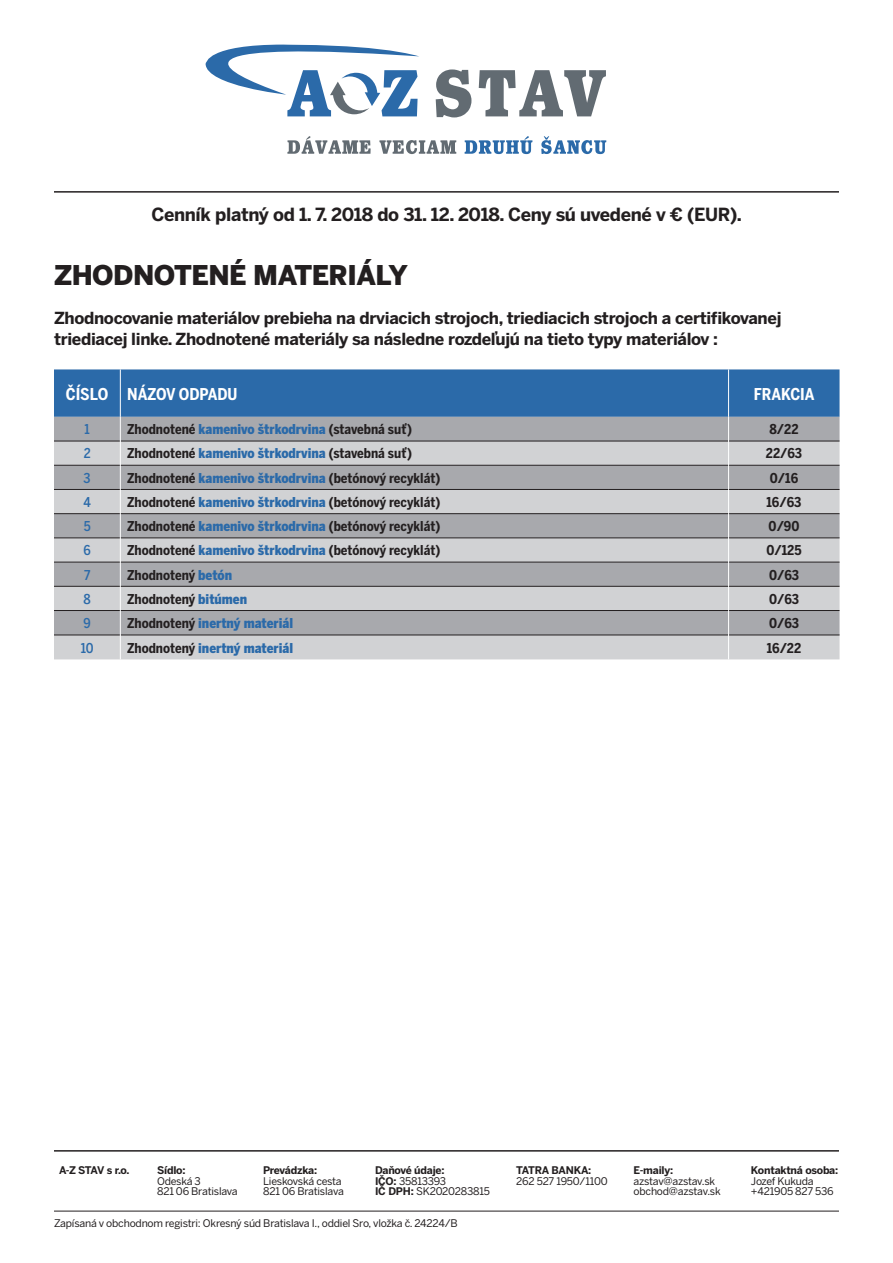
<style>
.page{position:relative;width:893px;height:1263px;background:#fff}
.page>*{position:absolute;margin:0;border:0;box-sizing:border-box;transform-origin:0 0}
.t1{font:900 27px "Benton Sans";letter-spacing:-.02em;color:#231f20}
.t2{font:700 18px "Benton Sans";letter-spacing:-.02em;color:#231f20}
.t3{font:700 16.5px/21px "Benton Sans";letter-spacing:-.02em;color:#231f20}
.t4{font:700 16.2px "Benton Sans Condensed";color:#fff}
.t5{font:700 13.5px "Benton Sans Condensed";color:#231f20}
.t6{font:900 13.5px "Benton Sans Condensed";color:#2b6aa9}
.t7{font:500 13.5px "Benton Sans Condensed";color:#2b6aa9}
.t8{font:10.5px/10.5px "Benton Sans";letter-spacing:-.02em;color:#231f20}
.t9{font:700 10.5px "Benton Sans";letter-spacing:-.02em;color:#231f20}
.s1{font-weight:900;color:#2b6aa9}
.s2{font-weight:700;color:#231f20}
.s3{font-weight:700}
</style>
<div class="page">
<svg style="left:54px;top:369px;width:785px;height:290px;background:#a0abb7"></svg>
<hr style="left:54px;top:191px;width:785px;height:2px;background:#231f20">
<svg style="left:436px;top:69px;width:35px;height:48px"></svg>
<svg style="left:479px;top:70px;width:127px;height:46px"></svg>
<svg style="left:205px;top:44px;width:214px;height:72px"></svg>
<svg style="left:287px;top:136px;width:169px;height:18px"></svg>
<svg style="left:465px;top:136px;width:141px;height:18px"></svg>
<hr style="left:54px;top:1150px;width:785px;height:1px;background:#231f20">
<hr style="left:54px;top:1211px;width:785px;height:1px;background:#231f20">
<p class="t2" style="left:151px;top:203px;width:592px">Cenník platný od 1. 7. 2018 do 31. 12. 2018. Ceny sú uvedené v € (EUR).</p>
<p class="t1" style="left:54px;top:258px;width:356px">ZHODNOTENÉ MATERIÁLY</p>
<p class="t3" style="left:54px;top:308px;width:729px">Zhodnocovanie materiálov prebieha na drviacich strojoch, triediacich strojoch a certifikovanej triediacej linke. Zhodnotené materiály sa následne rozdeľujú na tieto typy materiálov :</p>
<p class="t4" style="left:66px;top:383px;width:44px">ČÍSLO</p>
<p class="t4" style="left:127px;top:383px;width:112px">NÁZOV ODPADU</p>
<p class="t4" style="left:754px;top:383px;width:62px">FRAKCIA</p>
<p class="t7" style="left:85px;top:421px;width:7px">1</p>
<p class="t5" style="left:127px;top:421px;width:286px">Zhodnotené <span class="s1">kamenivo štrkodrvina</span> (stavebná suť)</p>
<p class="t5" style="left:769px;top:421px;width:31px">8/22</p>
<p class="t7" style="left:84px;top:445px;width:8px">2</p>
<p class="t5" style="left:127px;top:445px;width:286px">Zhodnotené <span class="s1">kamenivo štrkodrvina</span> (stavebná suť)</p>
<p class="t5" style="left:766px;top:445px;width:38px">22/63</p>
<p class="t7" style="left:84px;top:469px;width:9px">3</p>
<p class="t5" style="left:127px;top:469px;width:315px">Zhodnotené <span class="s1">kamenivo štrkodrvina</span> (betónový recyklát)</p>
<p class="t5" style="left:770px;top:469px;width:30px">0/16</p>
<p class="t7" style="left:83px;top:494px;width:9px">4</p>
<p class="t5" style="left:127px;top:493px;width:315px">Zhodnotené <span class="s1">kamenivo štrkodrvina</span> (betónový recyklát)</p>
<p class="t5" style="left:767px;top:493px;width:36px">16/63</p>
<p class="t7" style="left:84px;top:518px;width:8px">5</p>
<p class="t5" style="left:127px;top:518px;width:315px">Zhodnotené <span class="s1">kamenivo štrkodrvina</span> (betónový recyklát)</p>
<p class="t5" style="left:769px;top:518px;width:32px">0/90</p>
<p class="t7" style="left:84px;top:542px;width:9px">6</p>
<p class="t5" style="left:127px;top:542px;width:315px">Zhodnotené <span class="s1">kamenivo štrkodrvina</span> (betónový recyklát)</p>
<p class="t5" style="left:766px;top:542px;width:37px">0/125</p>
<p class="t7" style="left:84px;top:566px;width:8px">7</p>
<p class="t5" style="left:127px;top:566px;width:107px">Zhodnotený <span class="s1">betón</span></p>
<p class="t5" style="left:769px;top:566px;width:32px">0/63</p>
<p class="t7" style="left:84px;top:590px;width:9px">8</p>
<p class="t5" style="left:127px;top:590px;width:122px">Zhodnotený <span class="s1">bitúmen</span></p>
<p class="t5" style="left:769px;top:590px;width:32px">0/63</p>
<p class="t7" style="left:84px;top:615px;width:9px">9</p>
<p class="t6" style="left:127px;top:614px;width:167px"><span class="s2">Zhodnotený</span> inertný materiál</p>
<p class="t5" style="left:769px;top:615px;width:32px">0/63</p>
<p class="t7" style="left:81px;top:639px;width:15px">10</p>
<p class="t6" style="left:127px;top:639px;width:167px"><span class="s2">Zhodnotený</span> inertný materiál</p>
<p class="t5" style="left:767px;top:639px;width:36px">16/22</p>
<p class="t9" style="left:59px;top:1163px;width:72px">A-Z STAV s r.o.</p>
<p class="t9" style="left:157px;top:1163px;width:30px">Sídlo:</p>
<p class="t8" style="left:157px;top:1175px;width:45px">Odeská 3</p>
<p class="t8" style="left:157px;top:1186px;width:82px">821 06 Bratislava</p>
<p class="t9" style="left:263px;top:1163px;width:55px">Prevádzka:</p>
<p class="t8" style="left:263px;top:1175px;width:80px">Lieskovská cesta</p>
<p class="t8" style="left:263px;top:1186px;width:82px">821 06 Bratislava</p>
<p class="t9" style="left:375px;top:1163px;width:71px">Daňové údaje:</p>
<p class="t8" style="left:375px;top:1175px;width:73px"><span class="s3">IČO:</span> 35813393</p>
<p class="t8" style="left:375px;top:1186px;width:116px"><span class="s3">IČ DPH:</span> SK2020283815</p>
<p class="t9" style="left:516px;top:1163px;width:77px">TATRA BANKA:</p>
<p class="t8" style="left:516px;top:1175px;width:93px">262 527 1950/1100</p>
<p class="t9" style="left:634px;top:1163px;width:41px">E-maily:</p>
<p class="t8" style="left:634px;top:1175px;width:83px">azstav@azstav.sk</p>
<p class="t8" style="left:634px;top:1186px;width:89px">obchod@azstav.sk</p>
<p class="t9" style="left:751px;top:1163px;width:89px">Kontaktná osoba:</p>
<p class="t8" style="left:751px;top:1175px;width:84px">Jozef Kukuda +421905 827 536</p>
<p class="t8" style="left:54px;top:1218px;width:405px">Zapísaná v obchodnom registri: Okresný súd Bratislava I., oddiel Sro, vložka č. 24224/B</p>
</div>
